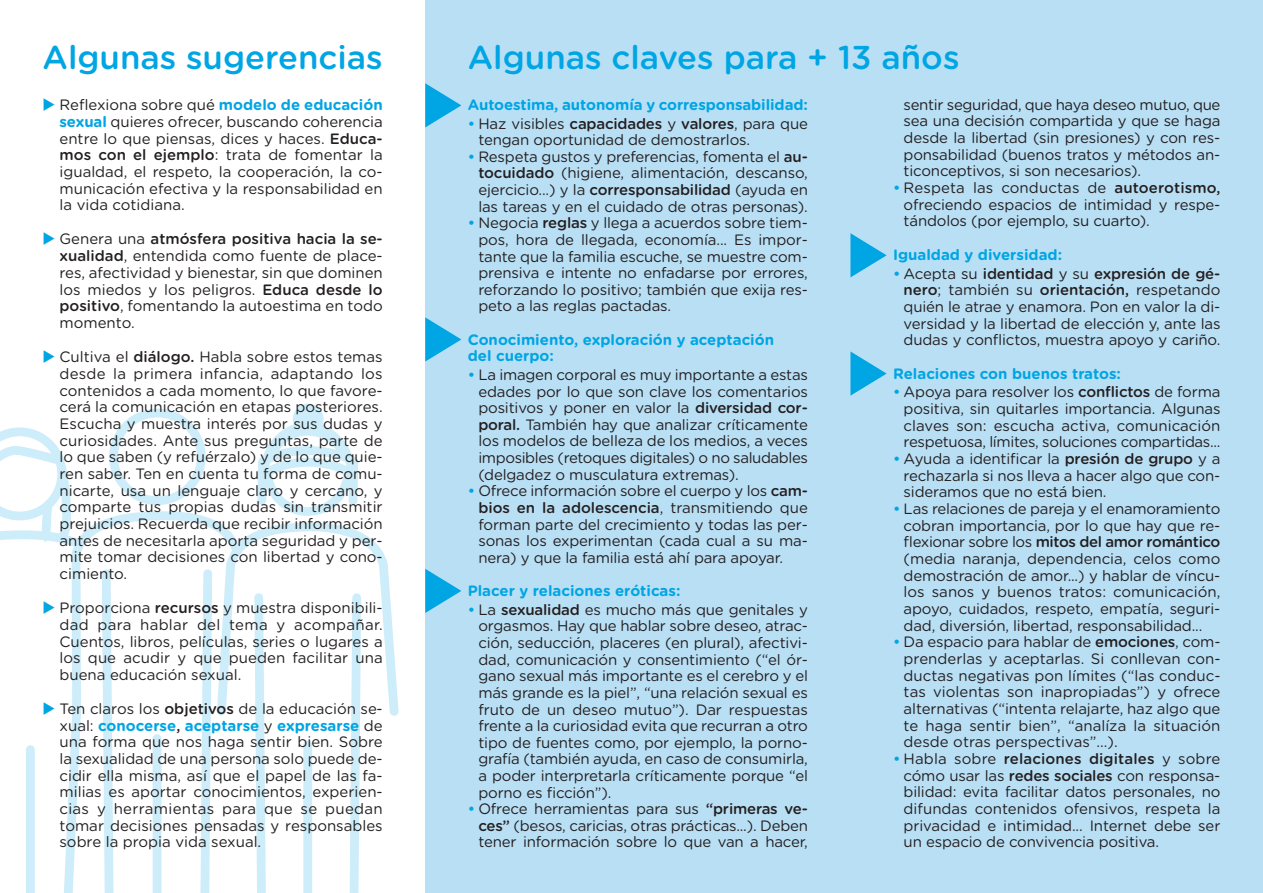
<style>
.page{position:relative;width:1263px;height:893px;background:#fff}
.page>*{position:absolute;margin:0;border:0;box-sizing:border-box;transform-origin:0 0}
.t1{font:500 33px "Gotham Rounded";color:#00a5e3}
.t2{font:15px/16.6px "Gotham Rounded";letter-spacing:-.01em;color:#231f20;text-align:justify}
.t3{font:700 15px/16.6px "Gotham Rounded";color:#00a5e3}
.s1{font-weight:500;color:#00a5e3}
.s2{font-weight:500}
.s3{color:#00a5e3}
.s4{font-weight:700;color:#00a5e3}
</style>
<div class="page">
<div style="left:109px;top:409px;width:97px;height:96px;border:9px solid #00a5e3;border-radius:50%"></div>
<svg style="left:0;top:418px;width:399px;height:475px"></svg>
<div style="left:296px;top:407px;width:25px;height:25px;background:#ccedf9;border-radius:50%"></div>
<div style="left:293px;top:404px;width:31px;height:31px;border:6px solid #00a5e3;border-radius:50%"></div>
<div style="left:257px;top:475px;width:10px;height:25px;background:#ccedf9"></div>
<div style="left:349px;top:476px;width:9px;height:25px;background:#ccedf9"></div>
<div style="left:425px;top:0;width:838px;height:893px;background:#b9dff5"></div>
<svg style="left:425px;top:83px;width:36px;height:44px"></svg>
<svg style="left:425px;top:317px;width:36px;height:45px"></svg>
<svg style="left:425px;top:569px;width:36px;height:44px"></svg>
<svg style="left:850px;top:233px;width:37px;height:44px"></svg>
<svg style="left:850px;top:351px;width:37px;height:45px"></svg>
<h1 class="t1" style="left:43px;top:46px;width:342px">Algunas sugerencias</h1>
<h1 class="t1" style="left:468px;top:46px;width:493px">Algunas claves para + 13 años</h1>
<p class="t3" style="left:468px;top:97px;width:342px">Autoestima, autonomía y corresponsabilidad:</p>
<p class="t2" style="left:478px;top:116px;width:331px;text-indent:-11px"><span class="s1">•</span> Haz visibles <span class="s2">capacidades</span> y <span class="s2">valores</span>, para que tengan oportunidad de demostrarlos.</p>
<p class="t2" style="left:478px;top:149px;width:331px;text-indent:-11px"><span class="s1">•</span> Respeta gustos y preferencias, fomenta el <span class="s2">au&shy;tocuidado</span> (higiene, alimentación, descanso, ejercicio...) y la <span class="s2">corresponsabilidad</span> (ayuda en las tareas y en el cuidado de otras personas).</p>
<p class="t2" style="left:478px;top:216px;width:331px;text-indent:-11px"><span class="s1">•</span> Negocia <span class="s2">reglas</span> y llega a acuerdos sobre tiem&shy;pos, hora de llegada, economía... Es impor&shy;tante que la familia escuche, se muestre com&shy;prensiva e intente no enfadarse por errores, reforzando lo positivo; también que exija res&shy;peto a las reglas pactadas.</p>
<p class="t3" style="left:468px;top:332px;width:308px">Conocimiento, exploración y aceptación del cuerpo:</p>
<p class="t2" style="left:478px;top:368px;width:331px;text-indent:-11px"><span class="s1">•</span> La imagen corporal es muy importante a estas edades por lo que son clave los comentarios positivos y poner en valor la <span class="s2">diversidad cor&shy;poral.</span> También hay que analizar críticamente los modelos de belleza de los medios, a veces imposibles (retoques digitales) o no saludables (delgadez o musculatura extremas).</p>
<p class="t2" style="left:478px;top:484px;width:331px;text-indent:-11px"><span class="s1">•</span> Ofrece información sobre el cuerpo y los <span class="s2">cam&shy;bios en la adolescencia</span>, transmitiendo que forman parte del crecimiento y todas las per&shy;sonas los experimentan (cada cual a su ma&shy;nera) y que la familia está ahí para apoyar.</p>
<p class="t3" style="left:468px;top:584px;width:214px">Placer y relaciones eróticas:</p>
<p class="t2" style="left:478px;top:602px;width:331px;text-indent:-11px"><span class="s1">•</span> La <span class="s2">sexualidad</span> es mucho más que genitales y orgasmos. Hay que hablar sobre deseo, atrac&shy;ción, seducción, placeres (en plural), afectivi&shy;dad, comunicación y consentimiento (“el ór&shy;gano sexual más importante es el cerebro y el más grande es la piel”, “una relación sexual es fruto de un deseo mutuo”). Dar respuestas frente a la curiosidad evita que recurran a otro tipo de fuentes como, por ejemplo, la porno&shy;grafía (también ayuda, en caso de consumirla, a poder interpretarla críticamente porque “el porno es ficción”).</p>
<p class="t2" style="left:478px;top:802px;width:331px;text-indent:-11px"><span class="s1">•</span> Ofrece herramientas para sus <span class="s2">“primeras ve&shy;ces”</span> (besos, caricias, otras prácticas...). Deben tener información sobre lo que van a hacer,</p>
<p class="t2" style="left:60px;top:97px;width:325px;text-indent:-17px"><span class="s3">◆</span> Reflexiona sobre qué <span class="s4">modelo de educación sexual</span> quieres ofrecer, buscando coherencia entre lo que piensas, dices y haces. <span class="s2">Educa&shy;mos con el ejemplo</span>: trata de fomentar la igualdad, el respeto, la cooperación, la co&shy;municación efectiva y la responsabilidad en la vida cotidiana.</p>
<p class="t2" style="left:60px;top:232px;width:325px;text-indent:-17px"><span class="s3">◆</span> Genera una <span class="s2">atmósfera positiva hacia la se&shy;xualidad</span>, entendida como fuente de place&shy;res, afectividad y bienestar, sin que dominen los miedos y los peligros. <span class="s2">Educa desde lo positivo</span>, fomentando la autoestima en todo momento.</p>
<p class="t2" style="left:60px;top:349px;width:325px;text-indent:-17px"><span class="s3">◆</span> Cultiva el <span class="s2">diálogo.</span> Habla sobre estos temas desde la primera infancia, adaptando los contenidos a cada momento, lo que favore&shy;cerá la comunicación en etapas posteriores.<br>Escucha y muestra interés por sus dudas y curiosidades. Ante sus preguntas, parte de lo que saben (y refuérzalo) y de lo que quie&shy;ren saber. Ten en cuenta tu forma de comu&shy;nicarte, usa un lenguaje claro y cercano, y comparte tus propias dudas sin transmitir prejuicios. Recuerda que recibir información antes de necesitarla aporta seguridad y per&shy;mite tomar decisiones con libertad y cono&shy;cimiento.</p>
<p class="t2" style="left:60px;top:600px;width:325px;text-indent:-17px"><span class="s3">◆</span> Proporciona <span class="s2">recursos</span> y muestra disponibili&shy;dad para hablar del tema y acompañar.<br>Cuentos, libros, películas, series o lugares a los que acudir y que pueden facilitar una buena educación sexual.</p>
<p class="t2" style="left:60px;top:701px;width:325px;text-indent:-17px"><span class="s3">◆</span> Ten claros los <span class="s2">objetivos</span> de la educación se&shy;xual: <span class="s4">conocerse</span><span class="s2">,</span> <span class="s4">aceptarse</span> y <span class="s4">expresarse</span> de una forma que nos haga sentir bien. Sobre la sexualidad de una persona solo puede de&shy;cidir ella misma, así que el papel de las fa&shy;milias es aportar conocimientos, experien&shy;cias y herramientas para que se puedan tomar decisiones pensadas y responsables sobre la propia vida sexual.</p>
<p class="t2" style="left:904px;top:97px;width:318px">sentir seguridad, que haya deseo mutuo, que sea una decisión compartida y que se haga desde la libertad (sin presiones) y con res&shy;ponsabilidad (buenos tratos y métodos an&shy;ticonceptivos, si son necesarios).</p>
<p class="t2" style="left:904px;top:181px;width:318px;text-indent:-11px"><span class="s1">•</span> Respeta las conductas de <span class="s2">autoerotismo, </span>ofreciendo espacios de intimidad y respe&shy;tándolos (por ejemplo, su cuarto).</p>
<p class="t3" style="left:893px;top:247px;width:171px">Igualdad y diversidad:</p>
<p class="t2" style="left:904px;top:266px;width:318px;text-indent:-11px"><span class="s1">•</span> Acepta su <span class="s2">identidad</span> y su <span class="s2">expresión de gé&shy;nero</span>; también su <span class="s2">orientación,</span> respetando quién le atrae y enamora. Pon en valor la di&shy;versidad y la libertad de elección y, ante las dudas y conflictos, muestra apoyo y cariño.</p>
<p class="t3" style="left:893px;top:366px;width:229px">Relaciones con buenos tratos:</p>
<p class="t2" style="left:904px;top:385px;width:318px;text-indent:-11px"><span class="s1">•</span> Apoya para resolver los <span class="s2">conflictos</span> de forma positiva, sin quitarles importancia. Algunas claves son: escucha activa, comunicación respetuosa, límites, soluciones compartidas...</p>
<p class="t2" style="left:904px;top:452px;width:318px;text-indent:-11px"><span class="s1">•</span> Ayuda a identificar la <span class="s2">presión de grupo</span> y a rechazarla si nos lleva a hacer algo que con&shy;sideramos que no está bien.</p>
<p class="t2" style="left:904px;top:502px;width:318px;text-indent:-11px"><span class="s1">•</span> Las relaciones de pareja y el enamoramiento cobran importancia, por lo que hay que re&shy;flexionar sobre los <span class="s2">mitos del amor romántico </span>(media naranja, dependencia, celos como demostración de amor...) y hablar de víncu&shy;los sanos y buenos tratos: comunicación, apoyo, cuidados, respeto, empatía, seguri&shy;dad, diversión, libertad, responsabilidad...</p>
<p class="t2" style="left:904px;top:635px;width:318px;text-indent:-11px"><span class="s1">•</span> Da espacio para hablar de <span class="s2">emociones</span>, com&shy;prenderlas y aceptarlas. Si conllevan con&shy;ductas negativas pon límites (“las conduc&shy;tas violentas son inapropiadas”) y ofrece alternativas (“intenta relajarte, haz algo que te haga sentir bien”, “analíza la situación desde otras perspectivas”...).</p>
<p class="t2" style="left:904px;top:752px;width:318px;text-indent:-11px"><span class="s1">•</span> Habla sobre <span class="s2">relaciones digitales</span> y sobre cómo usar las <span class="s2">redes sociales</span> con responsa&shy;bilidad: evita facilitar datos personales, no difundas contenidos ofensivos, respeta la privacidad e intimidad... Internet debe ser un espacio de convivencia positiva.</p>
</div>
